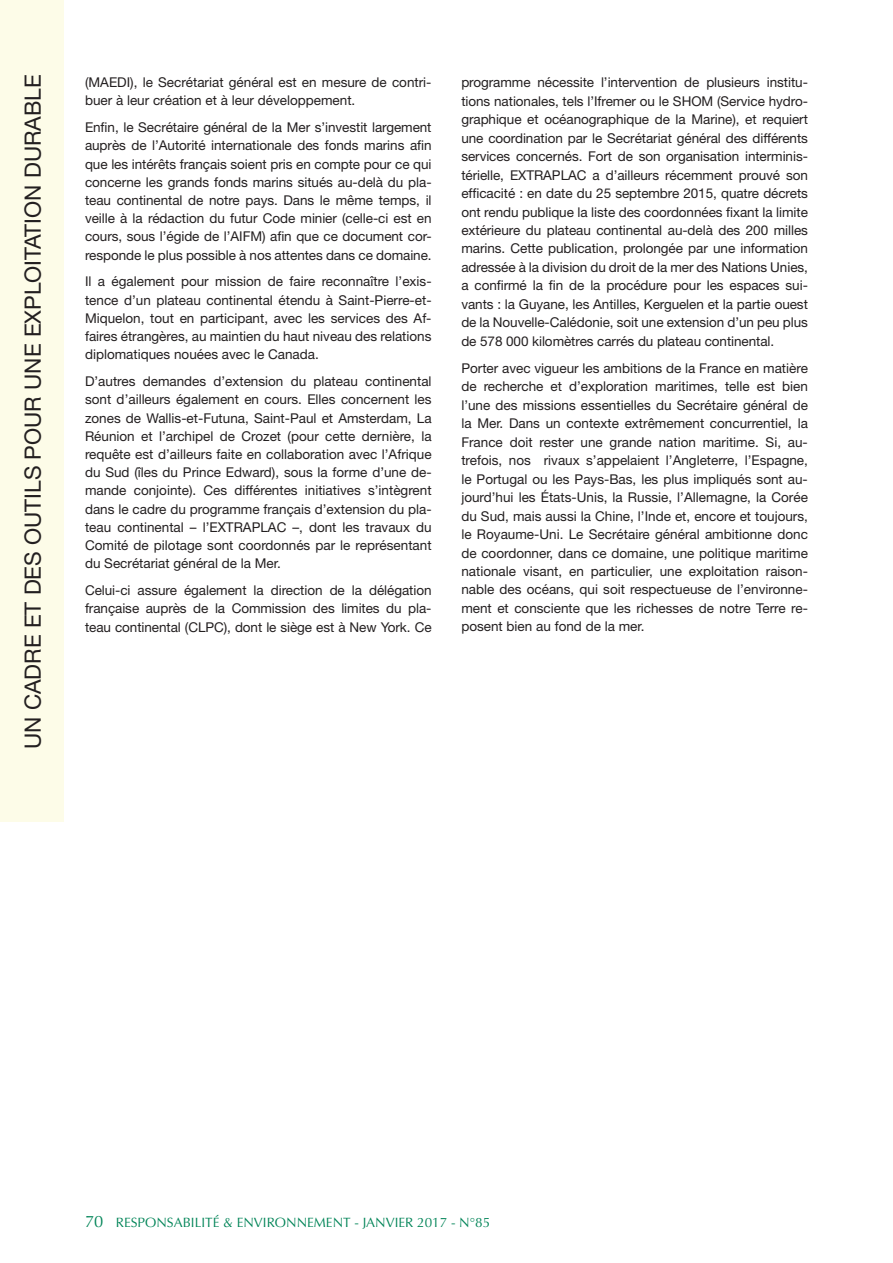
<style>
.page{position:relative;width:893px;height:1263px;background:#fff}
.page>*{position:absolute;margin:0;border:0;box-sizing:border-box;transform-origin:0 0}
.t1{font:22.5px "Helvetica Neue";color:#231f20}
.t2{font:13.5px/18.5px "Helvetica Neue";color:#231f20;text-align:justify}
.t3{font:13.5px "Optima";color:#008457}
.s1{font-size:16.5px}
</style>
<div class="page">
<div style="left:0;top:0;width:64px;height:821px;background:#fdfce8"></div>
<h1 class="t1" style="left:19px;top:749px;width:676px;rotate:-90deg">UN CADRE ET DES OUTILS POUR UNE EXPLOITATION DURABLE</h1>
<p class="t2" style="left:85px;top:73px;width:348px">(MAEDI), le Secrétariat général est en mesure de contri&shy;buer à leur création et à leur développement.</p>
<p class="t2" style="left:85px;top:118px;width:348px">Enfin, le Secrétaire général de la Mer s’investit largement auprès de l’Autorité internationale des fonds marins afin que les intérêts français soient pris en compte pour ce qui concerne les grands fonds marins situés au-delà du pla&shy;teau continental de notre pays. Dans le même temps, il veille à la rédaction du futur Code minier (celle-ci est en cours, sous l’égide de l’AIFM) afin que ce document cor&shy;responde le plus possible à nos attentes dans ce domaine.</p>
<p class="t2" style="left:85px;top:272px;width:348px">Il a également pour mission de faire reconnaître l’exis&shy;tence d’un plateau continental étendu à Saint-Pierre-et-Miquelon, tout en participant, avec les services des Af&shy;faires étrangères, au maintien du haut niveau des relations diplomatiques nouées avec le Canada.</p>
<p class="t2" style="left:85px;top:372px;width:348px">D’autres demandes d’extension du plateau continental sont d’ailleurs également en cours. Elles concernent les zones de Wallis-et-Futuna, Saint-Paul et Amsterdam, La Réunion et l’archipel de Crozet (pour cette dernière, la requête est d’ailleurs faite en collaboration avec l’Afrique du Sud (îles du Prince Edward), sous la forme d’une de&shy;mande conjointe). Ces différentes initiatives s’intègrent dans le cadre du programme français d’extension du pla&shy;teau continental – l’EXTRAPLAC –, dont les travaux du Comité de pilotage sont coordonnés par le représentant du Secrétariat général de la Mer.</p>
<p class="t2" style="left:85px;top:581px;width:348px">Celui-ci assure également la direction de la délégation française auprès de la Commission des limites du pla&shy;teau continental (CLPC), dont le siège est à New York. Ce</p>
<p class="t2" style="left:461px;top:73px;width:348px">programme nécessite l’intervention de plusieurs institu&shy;tions nationales, tels l’Ifremer ou le SHOM (Service hydro&shy;graphique et océanographique de la Marine), et requiert une coordination par le Secrétariat général des différents services concernés. Fort de son organisation interminis&shy;térielle, EXTRAPLAC a d’ailleurs récemment prouvé son efficacité : en date du 25 septembre 2015, quatre décrets ont rendu publique la liste des coordonnées fixant la limite extérieure du plateau continental au-delà des 200 milles marins. Cette publication, prolongée par une information adressée à la division du droit de la mer des Nations Unies, a confirmé la fin de la procédure pour les espaces sui&shy;vants : la Guyane, les Antilles, Kerguelen et la partie ouest de la Nouvelle-Calédonie, soit une extension d’un peu plus de 578 000 kilomètres carrés du plateau continental.</p>
<p class="t2" style="left:461px;top:359px;width:348px">Porter avec vigueur les ambitions de la France en matière de recherche et d’exploration maritimes, telle est bien l’une des missions essentielles du Secrétaire général de la Mer. Dans un contexte extrêmement concurrentiel, la France doit rester une grande nation maritime. Si, au&shy;trefois, nos rivaux s’appelaient l’Angleterre, l’Espagne, le Portugal ou les Pays-Bas, les plus impliqués sont au&shy;jourd’hui les États-Unis, la Russie, l’Allemagne, la Corée du Sud, mais aussi la Chine, l’Inde et, encore et toujours, le Royaume-Uni. Le Secrétaire général ambitionne donc de coordonner, dans ce domaine, une politique maritime nationale visant, en particulier, une exploitation raison&shy;nable des océans, qui soit respectueuse de l’environne&shy;ment et consciente que les richesses de notre Terre re&shy;posent bien au fond de la mer.</p>
<p class="t3" style="left:85px;top:1215px;width:407px"><span class="s1">70</span> RESPONSABILITÉ &amp; ENVIRONNEMENT - JANVIER 2017 - N°85</p>
</div>
